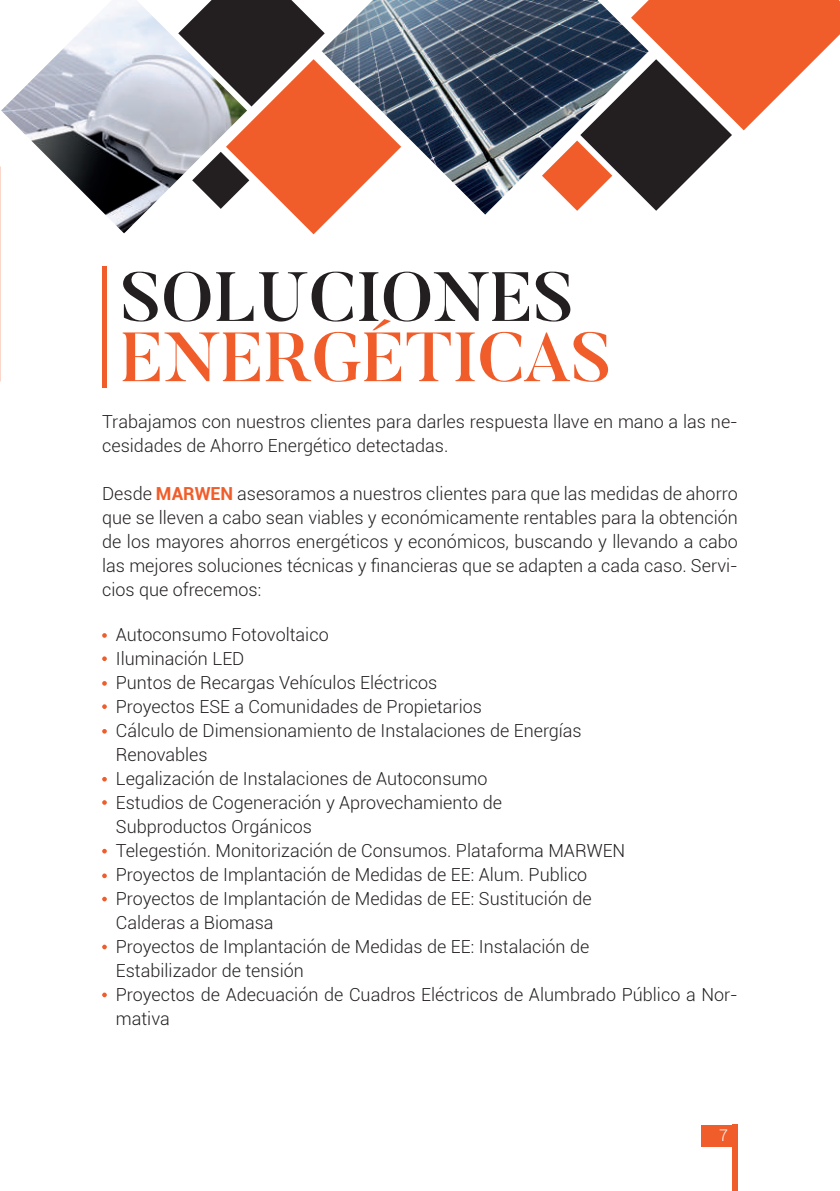
<style>
.page{position:relative;width:840px;height:1191px;background:#fff}
.page>*{position:absolute;margin:0;border:0;box-sizing:border-box;transform-origin:0 0}
.t1{font:500 69.2px "Butler";color:#f15d2a}
.t2{font:500 69.2px "Butler";color:#231f20}
.t3{font:300 18px/24px "Roboto";color:#231f20}
.t4{font:300 16px "Roboto";color:#fff}
.s1{font-weight:700;color:#f15d2a}
</style>
<div class="page">
<div style="left:732px;top:1125px;width:5px;height:66px;background:#f15d2a"></div>
<div style="left:700px;top:1125px;width:32px;height:21px;background:#f15d2a"></div>
<img style="left:1px;top:3px;width:177px;height:230px">
<svg style="left:178px;top:0;width:155px;height:234px"></svg>
<svg style="left:648px;top:0;width:191px;height:211px"></svg>
<img style="left:321px;top:0;width:327px;height:215px">
<hr style="left:102px;top:266px;width:4px;height:122px;background:#f15d2a">
<svg style="left:102px;top:633px;width:5px;height:5px"></svg>
<svg style="left:102px;top:681px;width:5px;height:4px"></svg>
<svg style="left:102px;top:729px;width:5px;height:4px"></svg>
<svg style="left:102px;top:777px;width:5px;height:4px"></svg>
<svg style="left:102px;top:873px;width:5px;height:5px"></svg>
<svg style="left:102px;top:656px;width:5px;height:5px"></svg>
<svg style="left:102px;top:704px;width:5px;height:5px"></svg>
<svg style="left:102px;top:800px;width:5px;height:5px"></svg>
<svg style="left:102px;top:849px;width:5px;height:4px"></svg>
<svg style="left:102px;top:896px;width:5px;height:5px"></svg>
<svg style="left:102px;top:944px;width:5px;height:5px"></svg>
<svg style="left:102px;top:992px;width:5px;height:5px"></svg>
<h1 class="t2" style="left:121px;top:253px;width:454px">SOLUCIONES</h1>
<h1 class="t1" style="left:121px;top:313px;width:492px">ENERGÉTICAS</h1>
<p class="t3" style="left:102px;top:409px;width:636px">Trabajamos con nuestros clientes para darles respuesta llave en mano a las ne&shy;cesidades de Ahorro Energético detectadas.</p>
<p class="t3" style="left:102px;top:481px;width:637px;text-align:justify">Desde <span class="s1">MARWEN</span> asesoramos a nuestros clientes para que las medidas de ahorro que se lleven a cabo sean viables y económicamente rentables para la obtención de los mayores ahorros energéticos y económicos, buscando y llevando a cabo las mejores soluciones técnicas y financieras que se adapten a cada caso. Servi&shy;cios que ofrecemos:</p>
<p class="t3" style="left:116px;top:622px;width:623px">Autoconsumo Fotovoltaico<br>Iluminación LED<br>Puntos de Recargas Vehículos Eléctricos<br>Proyectos ESE a Comunidades de Propietarios<br>Cálculo de Dimensionamiento de Instalaciones de Energías<br>Renovables<br>Legalización de Instalaciones de Autoconsumo<br>Estudios de Cogeneración y Aprovechamiento de<br>Subproductos Orgánicos<br>Telegestión. Monitorización de Consumos. Plataforma MARWEN<br>Proyectos de Implantación de Medidas de EE: Alum. Publico<br>Proyectos de Implantación de Medidas de EE: Sustitución de<br>Calderas a Biomasa<br>Proyectos de Implantación de Medidas de EE: Instalación de<br>Estabilizador de tensión<br>Proyectos de Adecuación de Cuadros Eléctricos de Alumbrado Público a Nor&shy;mativa</p>
<p class="t4" style="left:719px;top:1123px;width:10px">7</p>
</div>
